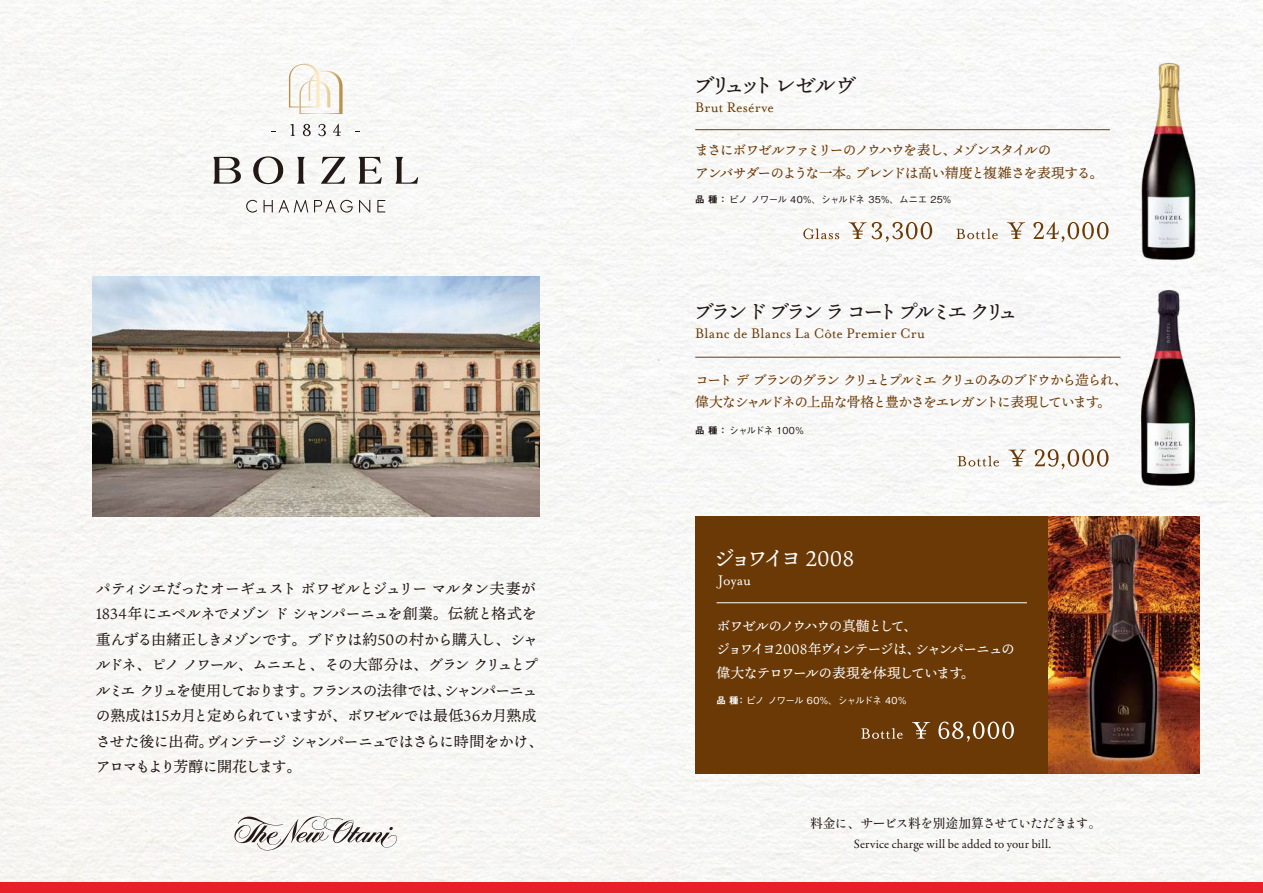
<style>
.page{position:relative;width:1263px;height:893px;background:#f8f8f6}
.page>*{position:absolute;margin:0;border:0;box-sizing:border-box;transform-origin:0 0}
.t1{font:21.3px "Ten Mincho Text";letter-spacing:-.23em;color:#221815}
.t2{font:21.3px "Ten Mincho Text";letter-spacing:-.195em;color:#fff}
.t3{font:20.25px "Ten Mincho Text";letter-spacing:-.18em;color:#221815}
.t4{font:15.9px "Mrs Eaves OT";letter-spacing:.01em;color:#6a3906;scale:.95 1}
.t5{font:15.9px "Mrs Eaves OT";color:#fff;scale:.95 1}
.t6{font:14.85px/25.5px "Ten Mincho Text";letter-spacing:-.055em;color:#221815}
.t7{font:13.8px/23.4px "Ten Mincho Text";letter-spacing:-.1em;color:#6a3906}
.t8{font:13.8px/23.4px "Ten Mincho Text";letter-spacing:-.09em;color:#fff}
.t9{font:12.75px "Garamond Premr Pro";letter-spacing:.015em;color:#221815}
.t10{font:500 12.75px "Shippori Mincho";letter-spacing:-.055em;color:#221815}
.t11{font:500 9.6px "Gothic BBB Pr 5";letter-spacing:-.07em;color:#221815}
.t12{font:500 9.6px "Gothic BBB Pr 5";letter-spacing:-.07em;color:#fff}
.s1{font-family:"Midashi Go Pro MB31";font-weight:400}
</style>
<div class="page">
<div style="left:695px;top:517px;width:504px;height:257px;background:#6a3906"></div>
<img style="left:1048px;top:517px;width:151px;height:257px">
<svg style="left:290px;top:124px;width:5px;height:12px"></svg>
<svg style="left:303px;top:124px;width:8px;height:12px"></svg>
<svg style="left:318px;top:124px;width:8px;height:12px"></svg>
<svg style="left:333px;top:124px;width:8px;height:12px"></svg>
<svg style="left:246px;top:200px;width:11px;height:13px"></svg>
<svg style="left:264px;top:200px;width:9px;height:12px"></svg>
<svg style="left:377px;top:200px;width:8px;height:12px"></svg>
<svg style="left:314px;top:200px;width:39px;height:13px"></svg>
<svg style="left:279px;top:200px;width:29px;height:12px"></svg>
<svg style="left:359px;top:200px;width:11px;height:12px"></svg>
<svg style="left:253px;top:156px;width:31px;height:28px"></svg>
<svg style="left:358px;top:157px;width:24px;height:27px"></svg>
<svg style="left:321px;top:157px;width:24px;height:27px"></svg>
<svg style="left:395px;top:157px;width:23px;height:27px"></svg>
<svg style="left:297px;top:157px;width:8px;height:27px"></svg>
<svg style="left:213px;top:157px;width:28px;height:27px"></svg>
<svg style="left:289px;top:64px;width:53px;height:50px"></svg>
<hr style="left:695px;top:129px;width:415px;height:1px;background:#6a3906">
<hr style="left:695px;top:357px;width:425px;height:1px;background:#6a3906">
<hr style="left:716px;top:602px;width:311px;height:1px;background:#fff">
<img style="left:1119px;top:46px;width:100px;height:215px">
<img style="left:1118px;top:274px;width:93px;height:219px">
<img style="left:1065px;top:516px;width:116px;height:253px">
<div style="left:0;top:882px;width:1263px;height:11px;background:#e71f26"></div>
<svg style="left:803px;top:228px;width:36px;height:11px"></svg>
<svg style="left:849px;top:222px;width:83px;height:20px"></svg>
<svg style="left:956px;top:228px;width:42px;height:11px"></svg>
<svg style="left:1007px;top:222px;width:18px;height:17px"></svg>
<svg style="left:1033px;top:222px;width:75px;height:20px"></svg>
<svg style="left:957px;top:456px;width:42px;height:11px"></svg>
<svg style="left:1008px;top:450px;width:18px;height:16px"></svg>
<svg style="left:1035px;top:449px;width:73px;height:20px"></svg>
<svg style="left:861px;top:728px;width:42px;height:11px"></svg>
<svg style="left:912px;top:722px;width:18px;height:17px"></svg>
<svg style="left:938px;top:722px;width:76px;height:20px"></svg>
<img style="left:92px;top:276px;width:447px;height:241px">
<svg style="left:233px;top:816px;width:164px;height:35px"></svg>
<p class="t6" style="left:96px;top:576px;width:449px">パティシエだったオーギュストボワゼルとジュリーマルタン夫妻が1834年にエペルネでメゾンドシャンパーニュを創業。伝統と格式を重んずる由緒正しきメゾンです。ブドウは約50の村から購入し、シャルドネ、ピノノワール、ムニエと、その大部分は、グランクリュとプルミエクリュを使用しております。フランスの法律では、シャンパーニュの熟成は15カ月と定められていますが、ボワゼルでは最低36カ月熟成させた後に出荷。ヴィンテージシャンパーニュではさらに時間をかけ、アロマもより芳醇に開花します。</p>
<h1 class="t1" style="left:693px;top:73px;width:165px">ブリュット レゼルヴ</h1>
<p class="t4" style="left:695px;top:98px;width:84px">Brut Resérve</p>
<p class="t7" style="left:695px;top:138px;width:410px">まさにボワゼルファミリーのノウハウを表し、メゾンスタイルの<br>アンバサダーのような一本。ブレンドは高い精度と複雑さを表現する。</p>
<p class="t11" style="left:695px;top:192px;width:257px"><span class="s1">品 種 ：</span> ピノノワール 40%、シャルドネ 35%、ムニエ 25%</p>
<h2 class="t3" style="left:693px;top:300px;width:326px">ブラン ド ブラン ラ コート プルミエ クリュ</h2>
<p class="t4" style="left:695px;top:324px;width:243px">Blanc de Blancs La Côte Premier Cru</p>
<p class="t7" style="left:695px;top:370px;width:434px;line-height:21.3px">コート デ ブランのグラン クリュとプルミエ クリュのみのブドウから造られ、偉大なシャルドネの上品な骨格と豊かさをエレガントに表現しています。</p>
<p class="t11" style="left:695px;top:422px;width:110px"><span class="s1">品 種 ：</span> シャルドネ 100%</p>
<h1 class="t2" style="left:714px;top:546px;width:142px">ジョワイヨ 2008</h1>
<p class="t5" style="left:718px;top:571px;width:36px">Joyau</p>
<p class="t8" style="left:716px;top:614px;width:300px">ボワゼルのノウハウの真髄として、<br>ジョワイヨ2008年ヴィンテージは、シャンパーニュの偉大なテロワールの表現を体現しています。</p>
<p class="t12" style="left:716px;top:692px;width:191px"><span class="s1">品 種 ：</span>ピノノワール 60%、シャルドネ 40%</p>
<p class="t10" style="left:810px;top:815px;width:293px">料金に、サービス料を別途加算させていただきます。</p>
<p class="t9" style="left:854px;top:836px;width:199px">Service charge will be added to your bill.</p>
</div>
